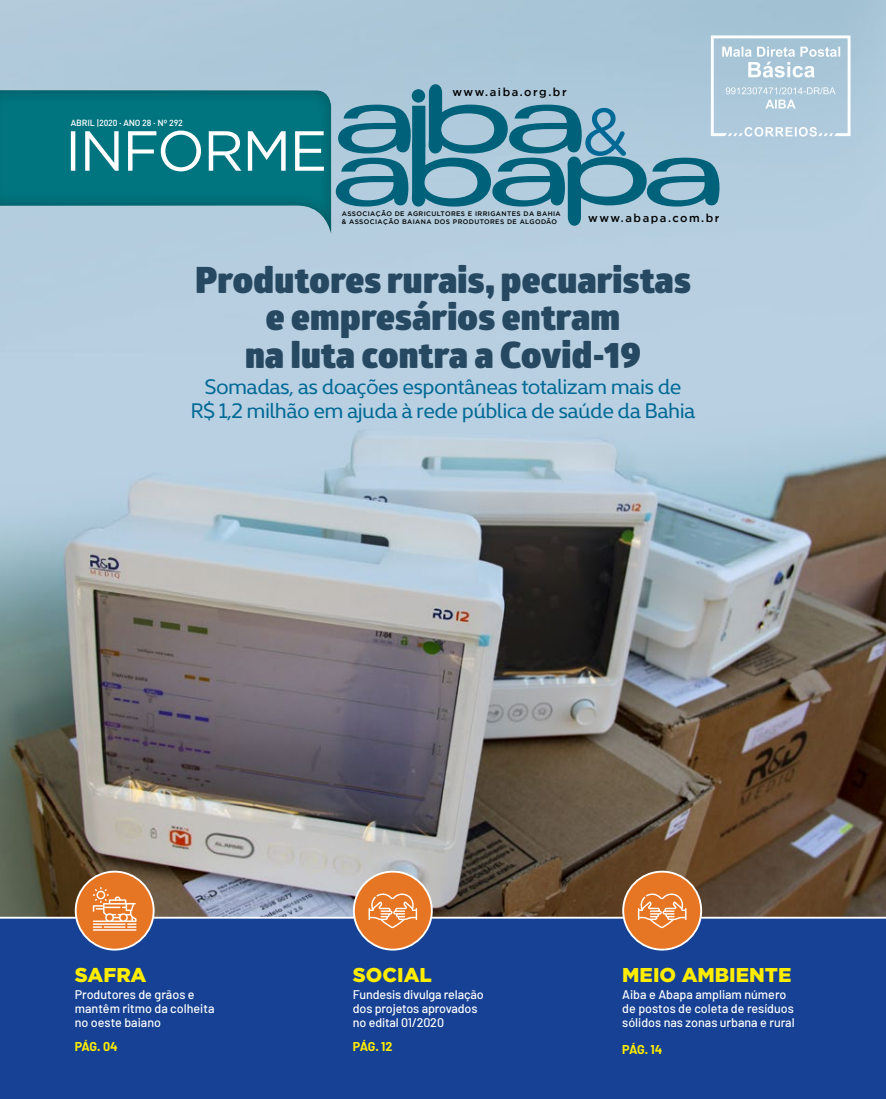
<style>
.page{position:relative;width:886px;height:1099px;background:#fff}
.page>*{position:absolute;margin:0;border:0;box-sizing:border-box;transform-origin:0 0}
.t1{font:66.5px "Gotham Rounded";color:#006996}
.t2{font:900 36.25px/37.5px "Glober";letter-spacing:.01em;color:#264861;text-align:center}
.t3{font:21.25px/23.8px "Kyrial Display Pro";letter-spacing:-.03em;color:#006996;text-align:center}
.t4{font:900 20px "Gotham";color:#ffed00}
.t5{font:500 12.5px/13.8px "Barlow";color:#fff}
.t6{font:700 12.5px "Barlow";letter-spacing:-.02em;color:#ffed00}
.t7{font:500 11.25px "Gotham";letter-spacing:.135em;color:#000}
.t8{font:500 8.75px "DIN";letter-spacing:-.02em;color:#fff}
.t9{font:500 6.62px/7.9px "Gotham";letter-spacing:.06em;color:#000}
</style>
<div class="page">
<img style="left:0;top:0;width:886px;height:916px">
<div style="left:0;top:916px;width:886px;height:182px;background:#164194"></div>
<div style="left:0;top:82px;width:342px;height:153px;background:#000;opacity:.3"></div>
<svg style="left:336px;top:35px;width:516px;height:194px;background:#94bacc"></svg>
<svg style="left:71px;top:130px;width:253px;height:41px"></svg>
<div style="left:76px;top:871px;width:78px;height:78px;background:#e77624;border-radius:50%"></div>
<div style="left:75px;top:870px;width:80px;height:80px;border:2px solid #fff;border-radius:50%"></div>
<hr style="left:93px;top:929px;width:44px;height:1px;background:#fff">
<svg style="left:93px;top:887px;width:44px;height:40px"></svg>
<div style="left:354px;top:871px;width:78px;height:78px;background:#e77624;border-radius:50%"></div>
<div style="left:353px;top:870px;width:80px;height:80px;border:2px solid #fff;border-radius:50%"></div>
<svg style="left:368px;top:893px;width:49px;height:35px"></svg>
<div style="left:623px;top:871px;width:78px;height:78px;background:#e77624;border-radius:50%"></div>
<div style="left:622px;top:870px;width:80px;height:80px;border:2px solid #fff;border-radius:50%"></div>
<svg style="left:638px;top:893px;width:48px;height:35px"></svg>
<p class="t8" style="left:71px;top:117px;width:114px">ABRIL |2020 . ANO 28 . Nº 292</p>
<p class="t7" style="left:452px;top:84px;width:116px">www.aiba.org.br</p>
<h1 class="t1" style="left:582px;top:86px;width:48px">&amp;</h1>
<p class="t9" style="left:342px;top:210px;width:220px">ASSOCIAÇÃO DE AGRICULTORES E IRRIGANTES DA BAHIA &amp; ASSOCIAÇÃO BAIANA DOS PRODUTORES DE ALGODÃO</p>
<p class="t7" style="left:588px;top:210px;width:133px">www.abapa.com.br</p>
<h2 class="t2" style="left:195px;top:261px;width:497px">Produtores rurais, pecuaristas e empresários entram<br>na luta contra a Covid-19</h2>
<h3 class="t3" style="left:190px;top:374px;width:507px">Somadas, as doações espontâneas totalizam mais de<br>R$ 1,2 milhão em ajuda à rede pública de saúde da Bahia</h3>
<h3 class="t4" style="left:75px;top:960px;width:73px">SAFRA</h3>
<p class="t5" style="left:75px;top:987px;width:141px">Produtores de grãos e mantêm ritmo da colheita no oeste baiano</p>
<p class="t6" style="left:75px;top:1038px;width:44px">PÁG. 04</p>
<h3 class="t4" style="left:353px;top:960px;width:81px">SOCIAL</h3>
<p class="t5" style="left:353px;top:987px;width:132px">Fundesis divulga relação dos projetos aprovados no edital 01/2020</p>
<p class="t6" style="left:353px;top:1038px;width:41px">PÁG. 12</p>
<h3 class="t4" style="left:622px;top:960px;width:171px">MEIO AMBIENTE</h3>
<p class="t5" style="left:622px;top:987px;width:174px">Aiba e Abapa ampliam número de postos de coleta de resíduos sólidos nas zonas urbana e rural</p>
<p class="t6" style="left:622px;top:1041px;width:42px">PÁG. 14</p>
</div>
